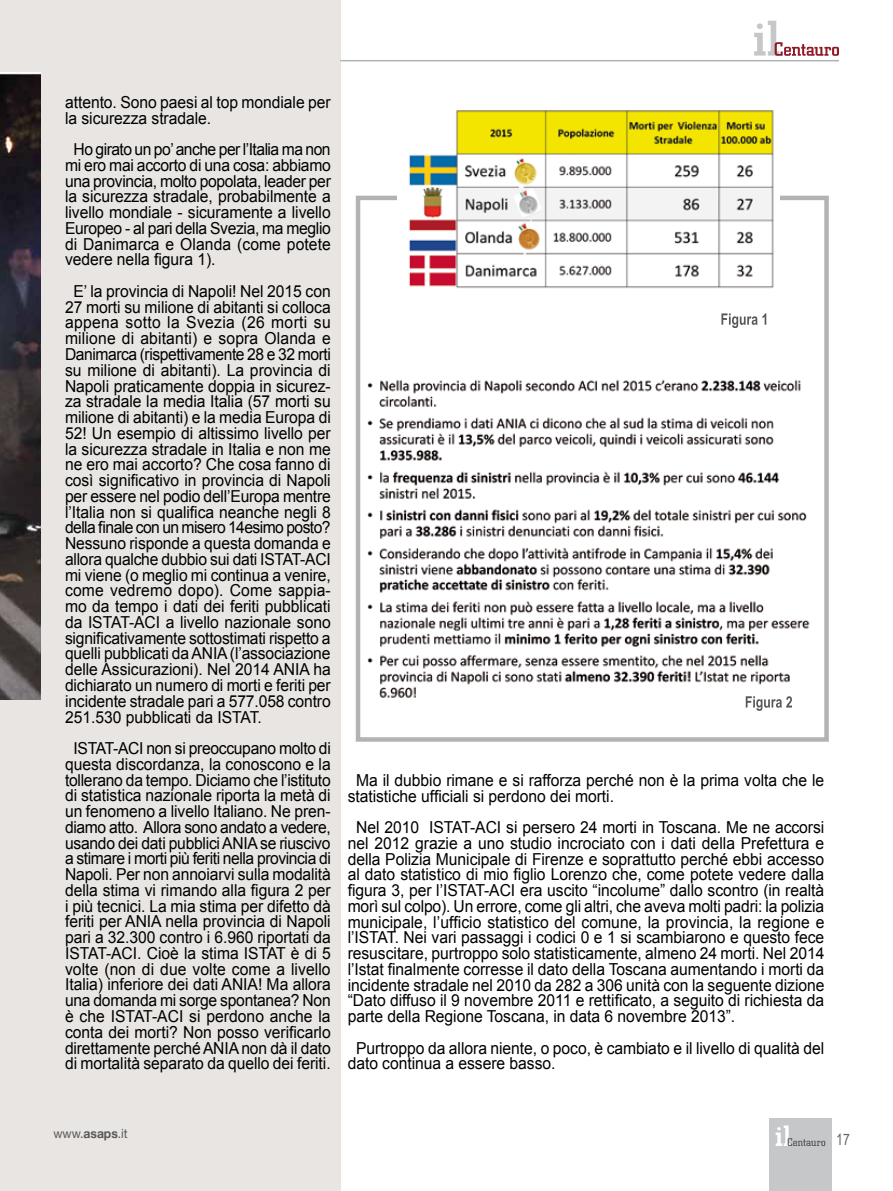
<style>
.page{position:relative;width:893px;height:1191px;background:#fff}
.page>*{position:absolute;margin:0;border:0;box-sizing:border-box;transform-origin:0 0}
.t1{font:16.5px/15.8px "Arial";letter-spacing:-.005em;color:#000;scale:.95 1}
.t2{font:15.75px "Arial Narrow";color:#646567;scale:.95 1}
.t3{font:12.75px "Helvetica Neue";color:#58585a;scale:.95 1}
.s1{font-weight:700}
</style>
<div class="page">
<div style="left:0;top:0;width:340px;height:1191px;background:#e8e5e2"></div>
<img style="left:0;top:72px;width:40px;height:627px">
<div style="left:356px;top:196px;width:473px;height:545px;border:4px solid #b1b3b4"></div>
<div style="left:770px;top:1118px;width:62px;height:73px;background:#c6c7c8"></div>
<svg style="left:776px;top:1125px;width:49px;height:21px"></svg>
<hr style="left:340px;top:60px;width:499px;height:1px;background:#b1b3b4">
<svg style="left:754px;top:21px;width:85px;height:35px"></svg>
<img style="left:367px;top:379px;width:443px;height:319px">
<img style="left:397px;top:110px;width:382px;height:178px">
<svg style="left:721px;top:313px;width:45px;height:15px"></svg>
<div style="left:738px;top:690px;width:57px;height:21px;background:#fff"></div>
<svg style="left:746px;top:696px;width:46px;height:15px"></svg>
<p class="t1" style="left:65px;top:94px;width:281px">attento. Sono paesi al top mondiale per la sicurezza stradale.</p>
<p class="t1" style="left:65px;top:142px;width:281px;text-align:justify;text-indent:9px">Ho girato un po’ anche per l’Italia ma non mi ero mai accorto di una cosa: abbiamo una provincia, molto popolata, leader per la sicurezza stradale, probabilmente a livello mondiale - sicuramente a livello Europeo - al pari della Svezia, ma meglio di Danimarca e Olanda (come potete vedere nella figura 1).</p>
<p class="t1" style="left:65px;top:283px;width:281px;text-align:justify;text-indent:9px">E’ la provincia di Napoli! Nel 2015 con 27 morti su milione di abitanti si colloca appena sotto la Svezia (26 morti su milione di abitanti) e sopra Olanda e Danimarca (rispettivamente 28 e 32 morti su milione di abitanti). La provincia di Napoli praticamente doppia in sicurez&shy;za stradale la media Italia (57 morti su milione di abitanti) e la media Europa di 52! Un esempio di altissimo livello per la sicurezza stradale in Italia e non me ne ero mai accorto? Che cosa fanno di così significativo in provincia di Napoli per essere nel podio dell’Europa mentre l’Italia non si qualifica neanche negli 8 della finale con un misero 14esimo posto?<br>Nessuno risponde a questa domanda e allora qualche dubbio sui dati ISTAT-ACI mi viene (o meglio mi continua a venire, come vedremo dopo). Come sappia&shy;mo da tempo i dati dei feriti pubblicati da ISTAT-ACI a livello nazionale sono significativamente sottostimati rispetto a quelli pubblicati da ANIA (l’associazione delle Assicurazioni). Nel 2014 ANIA ha dichiarato un numero di morti e feriti per incidente stradale pari a 577.058 contro 251.530 pubblicati da ISTAT.</p>
<p class="t1" style="left:65px;top:740px;width:281px;text-align:center">ISTAT-ACI non si preoccupano molto di questa discordanza, la conoscono e la tollerano da tempo. Diciamo che l’istituto di statistica nazionale riporta la metà di un fenomeno a livello Italiano. Ne pren&shy;diamo atto. Allora sono andato a vedere, usando dei dati pubblici ANIA se riuscivo a stimare i morti più feriti nella provincia di Napoli. Per non annoiarvi sulla modalità della stima vi rimando alla figura 2 per i più tecnici. La mia stima per difetto dà feriti per ANIA nella provincia di Napoli pari a 32.300 contro i 6.960 riportati da ISTAT-ACI. Cioè la stima ISTAT è di 5 volte (non di due volte come a livello Italia) inferiore dei dati ANIA! Ma allora una domanda mi sorge spontanea? Non è che ISTAT-ACI si perdono anche la conta dei morti? Non posso verificarlo direttamente perché ANIA non dà il dato di mortalità separato da quello dei feriti.</p>
<p class="t1" style="left:348px;top:772px;width:503px;text-indent:9px">Ma il dubbio rimane e si rafforza perché non è la prima volta che le statistiche ufficiali si perdono dei morti.</p>
<p class="t1" style="left:348px;top:819px;width:503px;text-align:justify;text-indent:9px">Nel 2010 ISTAT-ACI si persero 24 morti in Toscana. Me ne accorsi nel 2012 grazie a uno studio incrociato con i dati della Prefettura e della Polizia Municipale di Firenze e soprattutto perché ebbi accesso al dato statistico di mio figlio Lorenzo che, come potete vedere dalla figura 3, per l’ISTAT-ACI era uscito “incolume” dallo scontro (in realtà morì sul colpo). Un errore, come gli altri, che aveva molti padri: la polizia municipale, l’ufficio statistico del comune, la provincia, la regione e l’ISTAT. Nei vari passaggi i codici 0 e 1 si scambiarono e questo fece resuscitare, purtroppo solo statisticamente, almeno 24 morti. Nel 2014 l’Istat finalmente corresse il dato della Toscana aumentando i morti da incidente stradale nel 2010 da 282 a 306 unità con la seguente dizione “Dato diffuso il 9 novembre 2011 e rettificato, a seguito di richiesta da parte della Regione Toscana, in data 6 novembre 2013”.</p>
<p class="t1" style="left:348px;top:1040px;width:503px;text-indent:9px">Purtroppo da allora niente, o poco, è cambiato e il livello di qualità del dato continua a essere basso.</p>
<p class="t3" style="left:53px;top:1126px;width:80px">www.<span class="s1">asaps</span>.it</p>
<p class="t2" style="left:836px;top:1127px;width:16px">17</p>
</div>
